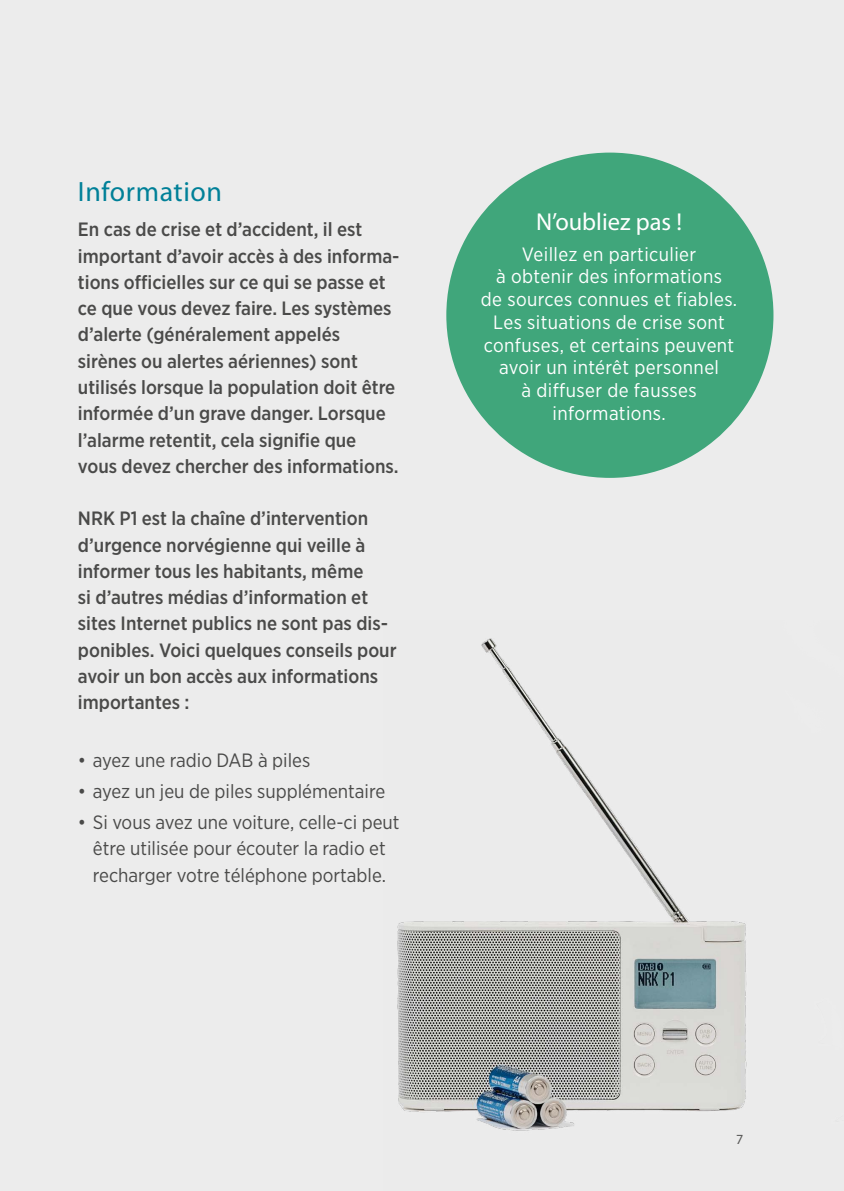
<style>
.page{position:relative;width:844px;height:1191px;background:#fff}
.page>*{position:absolute;margin:0;border:0;box-sizing:border-box;transform-origin:0 0}
.t1{font:28px "Myriad Pro";letter-spacing:.02em;color:#008098}
.t2{font:24.5px "Myriad Pro";color:#fff}
.t3{font:500 19.25px/26.2px "Gotham Narrow";color:#4a4a49}
.t4{font:19.25px/22.8px "Gotham Narrow";letter-spacing:.02em;color:#fff;text-align:center}
.t5{font:19.25px/26.2px "Gotham Narrow";color:#4a4a49;text-align:center}
.t6{font:14px "Myriad Pro";color:#575756}
</style>
<div class="page">
<div style="left:0;top:0;width:843px;height:1191px;background:#ececec"></div>
<img style="left:397px;top:638px;width:350px;height:493px">
<div style="left:446px;top:153px;width:327px;height:325px;background:#40a67b;border-radius:50%"></div>
<h1 class="t1" style="left:78px;top:174px;width:146px">Information</h1>
<p class="t3" style="left:78px;top:216px;width:323px">En cas de crise et d’accident, il est important d’avoir accès à des informa&shy;tions officielles sur ce qui se passe et ce que vous devez faire. Les systèmes d’alerte (généralement appelés sirènes ou alertes aériennes) sont utilisés lorsque la population doit être informée d’un grave danger. Lorsque l’alarme retentit, cela signifie que vous devez chercher des informations.</p>
<p class="t3" style="left:78px;top:505px;width:320px">NRK P1 est la chaîne d’intervention d’urgence norvégienne qui veille à informer tous les habitants, même<br>si d’autres médias d’information et sites Internet publics ne sont pas dis&shy;ponibles. Voici quelques conseils pour avoir un bon accès aux informations importantes :</p>
<p class="t5" style="left:78px;top:746px;width:234px">• ayez une radio DAB à piles</p>
<p class="t5" style="left:78px;top:777px;width:309px">• ayez un jeu de piles supplémentaire</p>
<p class="t5" style="left:78px;top:808px;width:323px">• Si vous avez une voiture, celle-ci peut être utilisée pour écouter la radio et recharger votre téléphone portable.</p>
<p class="t2" style="left:536px;top:207px;width:147px">N’oubliez pas !</p>
<p class="t4" style="left:481px;top:242px;width:258px">Veillez en particulier<br>à obtenir des informations<br>de sources connues et fiables.<br>Les situations de crise sont confuses, et certains peuvent avoir un intérêt personnel<br>à diffuser de fausses informations.</p>
<p class="t6" style="left:736px;top:1130px;width:9px">7</p>
</div>
